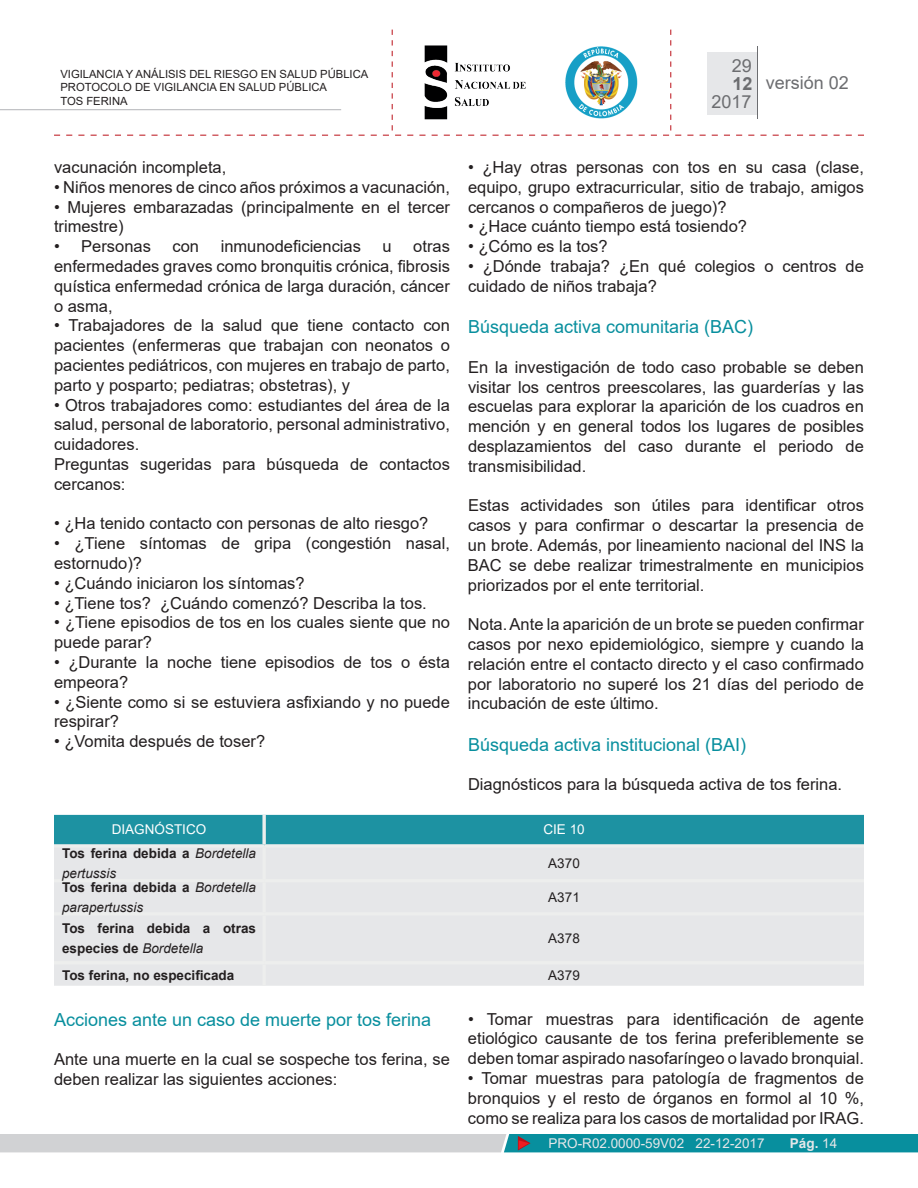
<style>
.page{position:relative;width:918px;height:1188px;background:#fff}
.page>*{position:absolute;margin:0;border:0;box-sizing:border-box;transform-origin:0 0}
.t1{font:18px "Arial";color:#088f9e}
.t2{font:18px/35.1px "Arial";color:#6c6d70;text-align:right}
.t3{font:700 18px "Arial";color:#6c6d70}
.t4{font:16.5px/19.8px "Arial";color:#231f20}
.t5{font:italic 13.5px/20px "Arial";color:#231f20}
.t6{font:700 13.5px/20px "Arial";color:#231f20}
.t7{font:13.5px "Arial";color:#e6e7e9}
.t8{font:13.5px "Arial";color:#fff}
.t9{font:13.5px "Arial";color:#231f20}
.t10{font:700 13.5px "Arial";color:#e6e7e9}
.t11{font:11.25px/13.5px "Arial";color:#231f20}
.s1{font-weight:700;font-style:normal}
.s2{font-weight:400;font-style:italic}
.s3{font-weight:400}
</style>
<div class="page">
<svg style="left:54px;top:30px;width:810px;height:106px"></svg>
<div style="left:707px;top:52px;width:50px;height:62px;background:#e6e7e9"></div>
<hr style="left:757px;top:46px;width:1px;height:73px;background:#6c6d70">
<svg style="left:0;top:1134px;width:918px;height:18px;background:#78b3bb"></svg>
<hr style="left:0;top:109px;width:341px;height:1px;background:#b2b3b7">
<div style="left:54px;top:815px;width:810px;height:29px;background:#1d92a2"></div>
<div style="left:54px;top:848px;width:810px;height:138px;background:#e6e7e9"></div>
<svg style="left:262px;top:815px;width:4px;height:29px"></svg>
<svg style="left:54px;top:844px;width:210px;height:4px"></svg>
<svg style="left:264px;top:844px;width:600px;height:4px;background:#dfe7e7"></svg>
<hr style="left:262px;top:848px;width:4px;height:31px;background:#edeeed">
<hr style="left:54px;top:879px;width:210px;height:3px;background:#edeeed">
<hr style="left:264px;top:879px;width:600px;height:3px;background:#edeeed">
<hr style="left:262px;top:882px;width:4px;height:30px;background:#edeeed">
<hr style="left:54px;top:912px;width:210px;height:4px;background:#edeeed">
<hr style="left:264px;top:912px;width:600px;height:4px;background:#edeeed">
<hr style="left:262px;top:916px;width:4px;height:45px;background:#edeeed">
<hr style="left:54px;top:961px;width:210px;height:4px;background:#edeeed">
<hr style="left:264px;top:961px;width:600px;height:4px;background:#edeeed">
<hr style="left:262px;top:965px;width:4px;height:21px;background:#edeeed">
<p class="t2" style="left:712px;top:48px;width:42px">29<br>2017</p>
<p class="t11" style="left:60px;top:67px;width:310px">VIGILANCIA Y ANÁLISIS DEL RIESGO EN SALUD PÚBLICA<br>PROTOCOLO DE VIGILANCIA EN SALUD PÚBLICA<br>TOS FERINA</p>
<p class="t2" style="left:766px;top:65px;width:85px">versión 02</p>
<p class="t3" style="left:733px;top:71px;width:22px">12</p>
<p class="t4" style="left:54px;top:157px;width:174px">vacunación incompleta,</p>
<p class="t4" style="left:54px;top:177px;width:397px">• Niños menores de cinco años próximos a vacunación,</p>
<p class="t4" style="left:54px;top:197px;width:398px">• Mujeres embarazadas (principalmente en el tercer trimestre)</p>
<p class="t4" style="left:54px;top:236px;width:99px">• Personas</p>
<p class="t4" style="left:173px;top:236px;width:28px">con</p>
<p class="t4" style="left:221px;top:236px;width:142px">inmunodeficiencias</p>
<p class="t4" style="left:383px;top:236px;width:11px">u</p>
<p class="t4" style="left:54px;top:236px;width:397px;text-align:justify;text-indent:359px">otras enfermedades graves como bronquitis crónica, fibrosis quística enfermedad crónica de larga duración, cáncer o asma,</p>
<p class="t4" style="left:54px;top:316px;width:397px;text-align:justify">• Trabajadores de la salud que tiene contacto con pacientes (enfermeras que trabajan con neonatos o pacientes pediátricos, con mujeres en trabajo de parto, parto y posparto; pediatras; obstetras), y</p>
<p class="t4" style="left:54px;top:395px;width:397px">• Otros trabajadores como: estudiantes del área de la salud, personal de laboratorio, personal administrativo, cuidadores.<br>Preguntas sugeridas para búsqueda de contactos cercanos:</p>
<p class="t4" style="left:54px;top:514px;width:376px">• ¿Ha tenido contacto con personas de alto riesgo?</p>
<p class="t4" style="left:54px;top:533px;width:397px">• ¿Tiene síntomas de gripa (congestión nasal, estornudo)?</p>
<p class="t4" style="left:54px;top:573px;width:252px">• ¿Cuándo iniciaron los síntomas?</p>
<p class="t4" style="left:54px;top:593px;width:374px">• ¿Tiene tos? ¿Cuándo comenzó? Describa la tos.</p>
<p class="t4" style="left:54px;top:613px;width:398px">• ¿Tiene episodios de tos en los cuales siente que no puede parar?</p>
<p class="t4" style="left:54px;top:652px;width:398px">• ¿Durante la noche tiene episodios de tos o ésta empeora?</p>
<p class="t4" style="left:54px;top:692px;width:397px">• ¿Siente como si se estuviera asfixiando y no puede respirar?</p>
<p class="t4" style="left:54px;top:731px;width:213px">• ¿Vomita después de toser?</p>
<p class="t4" style="left:468px;top:157px;width:397px;text-align:justify">• ¿Hay otras personas con tos en su casa (clase, equipo, grupo extracurricular, sitio de trabajo, amigos cercanos o compañeros de juego)?</p>
<p class="t4" style="left:468px;top:217px;width:281px">• ¿Hace cuánto tiempo está tosiendo?</p>
<p class="t4" style="left:468px;top:236px;width:141px">• ¿Cómo es la tos?</p>
<p class="t4" style="left:468px;top:256px;width:397px">• ¿Dónde trabaja? ¿En qué colegios o centros de cuidado de niños trabaja?</p>
<p class="t1" style="left:468px;top:314px;width:287px">Búsqueda activa comunitaria (BAC)</p>
<p class="t4" style="left:468px;top:357px;width:397px;text-align:justify">En la investigación de todo caso probable se deben visitar los centros preescolares, las guarderías y las escuelas para explorar la aparición de los cuadros en mención y en general todos los lugares de posibles desplazamientos del caso durante el periodo de transmisibilidad.</p>
<p class="t4" style="left:468px;top:496px;width:398px;text-align:justify">Estas actividades son útiles para identificar otros casos y para confirmar o descartar la presencia de un brote. Además, por lineamiento nacional del INS la BAC se debe realizar trimestralmente en municipios priorizados por el ente territorial.</p>
<p class="t4" style="left:468px;top:614px;width:398px;text-align:justify">Nota.Ante la aparición de un brote se pueden confirmar casos por nexo epidemiológico, siempre y cuando la relación entre el contacto directo y el caso confirmado por laboratorio no superé los 21 días del periodo de incubación de este último.</p>
<p class="t1" style="left:468px;top:732px;width:280px">Búsqueda activa institucional (BAI)</p>
<p class="t4" style="left:468px;top:775px;width:376px">Diagnósticos para la búsqueda activa de tos ferina.</p>
<p class="t8" style="left:112px;top:820px;width:96px">DIAGNÓSTICO</p>
<p class="t8" style="left:543px;top:820px;width:43px">CIE 10</p>
<p class="t5" style="left:62px;top:844px;width:195px"><span class="s1">Tos ferina debida a</span> Bordetella pertussis</p>
<p class="t9" style="left:548px;top:854px;width:33px">A370</p>
<p class="t5" style="left:62px;top:878px;width:195px"><span class="s1">Tos ferina debida a</span> Bordetella parapertussis</p>
<p class="t9" style="left:548px;top:888px;width:33px">A371</p>
<p class="t6" style="left:62px;top:919px;width:195px">Tos ferina debida a otras especies de <span class="s2">Bordetella</span></p>
<p class="t9" style="left:548px;top:929px;width:33px">A378</p>
<p class="t6" style="left:62px;top:965px;width:174px">Tos ferina, no especificada</p>
<p class="t9" style="left:548px;top:966px;width:33px">A379</p>
<p class="t1" style="left:54px;top:1007px;width:379px">Acciones ante un caso de muerte por tos ferina</p>
<p class="t4" style="left:54px;top:1050px;width:397px">Ante una muerte en la cual se sospeche tos ferina, se deben realizar las siguientes acciones:</p>
<p class="t4" style="left:468px;top:1009px;width:397px;text-align:justify">• Tomar muestras para identificación de agente etiológico causante de tos ferina preferiblemente se deben tomar aspirado nasofaríngeo o lavado bronquial.</p>
<p class="t4" style="left:468px;top:1068px;width:397px;text-align:justify">• Tomar muestras para patología de fragmentos de bronquios y el resto de órganos en formol al 10 %, como se realiza para los casos de mortalidad por IRAG.</p>
<p class="t7" style="left:549px;top:1134px;width:218px">PRO-R02.0000-59V02 22-12-2017</p>
<p class="t10" style="left:790px;top:1134px;width:49px">Pág. <span class="s3">14</span></p>
</div>
